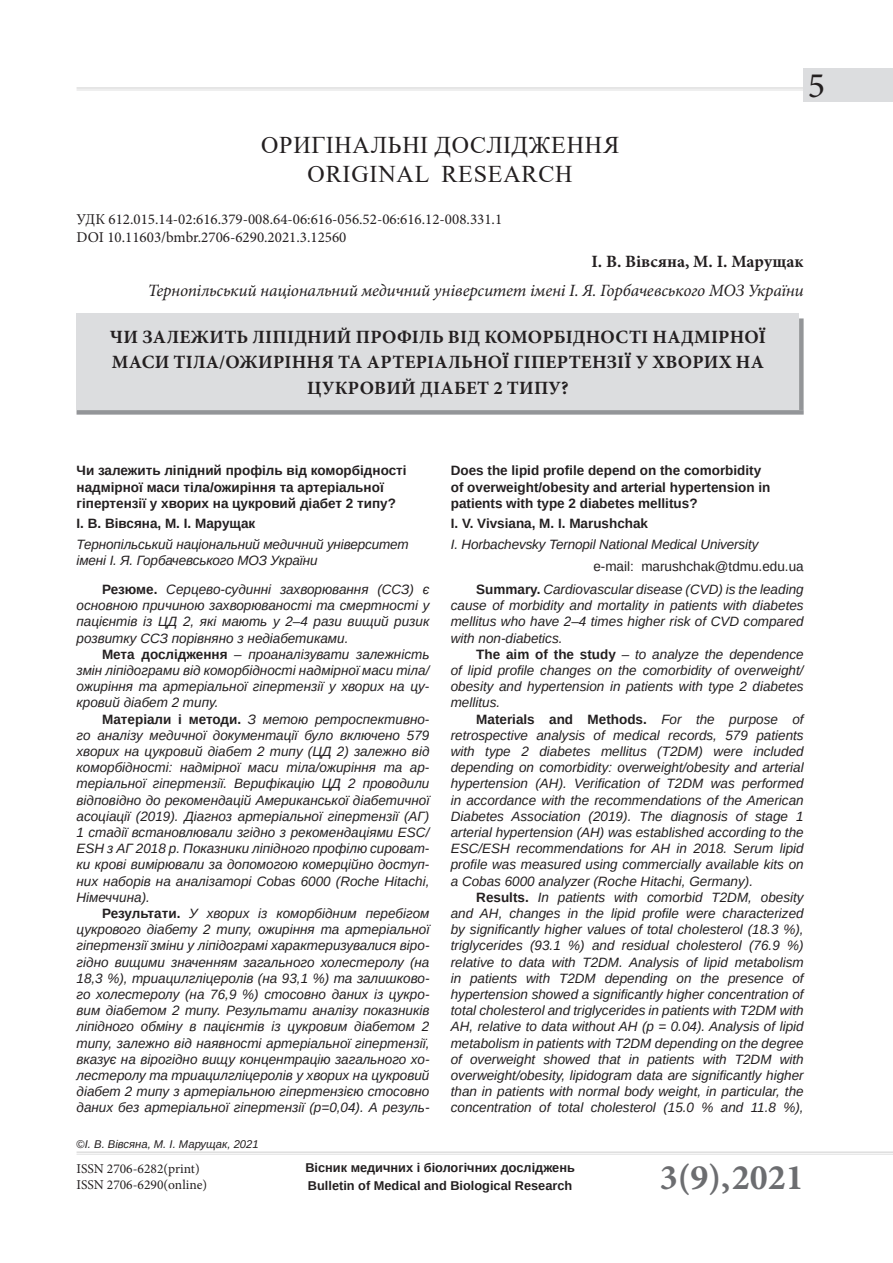
<style>
.page{position:relative;width:893px;height:1263px;background:#fff}
.page>*{position:absolute;margin:0;border:0;box-sizing:border-box;transform-origin:0 0}
.t1{font:700 36px "Minion Pro";color:#6c6d70}
.t2{font:36px "Minion Pro";color:#231f20}
.t3{font:24px/28.8px "Times New Roman";letter-spacing:.035em;color:#231f20;text-align:center}
.t4{font:700 18.75px/25.5px "Minion Pro";letter-spacing:.01em;color:#231f20;text-align:center}
.t5{font:italic 17.25px "Minion Pro";letter-spacing:-.015em;color:#231f20}
.t6{font:700 17.25px "Minion Pro";color:#231f20}
.t7{font:15px/18px "Minion Pro";color:#231f20}
.t8{font:italic 13.5px/16.2px "Arimo";color:#231f20;text-align:justify}
.t9{font:700 13.5px/16.2px "Arimo";color:#231f20}
.t10{font:13.5px/16.2px "Minion Pro";color:#231f20}
.t11{font:700 12.75px/18.3px "Arimo";color:#231f20}
.t12{font:italic 11.25px "Arimo";color:#231f20}
.s1{font-weight:700;font-style:normal}
.s2{font-style:normal}
</style>
<div class="page">
<hr style="left:77px;top:1151px;width:816px;height:2px;background:#231f20">
<hr style="left:77px;top:1154px;width:816px;height:1px;background:#231f20">
<hr style="left:77px;top:87px;width:727px;height:2px;background:#231f20">
<hr style="left:77px;top:90px;width:727px;height:1px;background:#231f20">
<div style="left:804px;top:69px;width:89px;height:33px;background:#dcdddf"></div>
<div style="left:799px;top:318px;width:5px;height:92px;background:#939598"></div>
<div style="left:77px;top:314px;width:722px;height:96px;background:#dcdddf"></div>
<div style="left:77px;top:410px;width:727px;height:5px;background:#939598"></div>
<h1 class="t2" style="left:808px;top:61px;width:19px">5</h1>
<h2 class="t3" style="left:261px;top:130px;width:359px">ОРИГІНАЛЬНІ ДОСЛІДЖЕННЯ<br>ORIGINAL RESEARCH</h2>
<p class="t7" style="left:77px;top:210px;width:427px">УДК 612.015.14-02:616.379-008.64-06:616-056.52-06:616.12-008.331.1<br>DOI 10.11603/bmbr.2706-6290.2021.3.12560</p>
<p class="t6" style="left:591px;top:249px;width:214px">І. В. Вівсяна, М. І. Марущак</p>
<p class="t5" style="left:148px;top:279px;width:657px">Тернопільський національний медичний університет імені І. Я. Горбачевського МОЗ України</p>
<h3 class="t4" style="left:110px;top:324px;width:658px">ЧИ ЗАЛЕЖИТЬ ЛІПІДНИЙ ПРОФІЛЬ ВІД КОМОРБІДНОСТІ НАДМІРНОЇ<br>МАСИ ТІЛА/ОЖИРІННЯ ТА АРТЕРІАЛЬНОЇ ГІПЕРТЕНЗІЇ У ХВОРИХ НА<br>ЦУКРОВИЙ ДІАБЕТ 2 ТИПУ?</h3>
<p class="t9" style="left:77px;top:463px;width:332px">Чи залежить ліпідний профіль від коморбідності надмірної маси тіла/ожиріння та артеріальної гіпертензії у хворих на цукровий діабет 2 типу?</p>
<p class="t9" style="left:77px;top:516px;width:180px">І. В. Вівсяна, М. І. Марущак</p>
<p class="t8" style="left:77px;top:536px;width:334px">Тернопільський національний медичний університет імені І. Я. Горбачевського МОЗ України</p>
<p class="t8" style="left:77px;top:581px;width:354px;text-indent:26px"><span class="s1">Резюме.</span> Серцево-судинні захворювання (ССЗ) є основною причиною захворюваності та смертності у пацієнтів із ЦД 2, які мають у 2–4 рази вищий ризик розвитку ССЗ порівняно з недіабетиками.</p>
<p class="t8" style="left:77px;top:646px;width:354px;text-indent:26px"><span class="s1">Мета дослідження</span> – проаналізувати залежність змін ліпідограми від коморбідності надмірної маси тіла/ ожиріння та артеріальної гіпертензії у хворих на цу&shy;кровий діабет 2 типу.</p>
<p class="t8" style="left:77px;top:711px;width:354px;text-indent:26px"><span class="s1">Матеріали і методи.</span> З метою ретроспективно&shy;го аналізу медичної документації було включено 579 хворих на цукровий діабет 2 типу (ЦД 2) залежно від коморбідності: надмірної маси тіла/ожиріння та ар&shy;теріальної гіпертензії. Верифікацію ЦД 2 проводили відповідно до рекомендацій Американської діабетичної асоціації (2019). Діагноз артеріальної гіпертензії (АГ)<br>1 стадії встановлювали згідно з рекомендаціями ESC/ ESH з АГ 2018 р. Показники ліпідного профілю сироват&shy;ки крові вимірювали за допомогою комерційно доступ&shy;них наборів на аналізаторі Cobas 6000 (Roche Hitachi, Німеччина).</p>
<p class="t8" style="left:77px;top:905px;width:354px;text-indent:26px"><span class="s1">Результати.</span> У хворих із коморбідним перебігом цукрового діабету 2 типу, ожиріння та артеріальної гіпертензії зміни у ліпідограмі характеризувалися віро&shy;гідно вищими значенням загального холестеролу (на 18,3 %), триацилгліцеролів (на 93,1 %) та залишково&shy;го холестеролу (на 76,9 %) стосовно даних із цукро&shy;вим діабетом 2 типу. Результати аналізу показників ліпідного обміну в пацієнтів із цукровим діабетом 2 типу, залежно від наявності артеріальної гіпертензії, вказує на вірогідно вищу концентрацію загального хо&shy;лестеролу та триацилгліцеролів у хворих на цукровий діабет 2 типу з артеріальною гіпертензією стосовно даних без артеріальної гіпертензії (р=0,04). А резуль-</p>
<p class="t12" style="left:77px;top:1136px;width:184px"><span class="s2">©</span>І. В. Вівсяна, М. І. Марущак, 2021</p>
<p class="t9" style="left:451px;top:463px;width:321px">Does the lipid profile depend on the comorbidity of overweight/obesity and arterial hypertension in patients with type 2 diabetes mellitus?</p>
<p class="t9" style="left:451px;top:516px;width:199px">I. V. Vivsiana, M. I. Marushchak</p>
<p class="t8" style="left:451px;top:536px;width:309px">I. Horbachevsky Ternopil National Medical University</p>
<p class="t8" style="left:476px;top:555px;width:329px;line-height:22.5px;text-align:right"><span class="s2">е-mail: marushchak@tdmu.edu.ua<br></span><span class="s1">Summary.</span> Cardiovascular disease (CVD) is the leading</p>
<p class="t8" style="left:451px;top:597px;width:354px">cause of morbidity and mortality in patients with diabetes mellitus who have 2–4 times higher risk of CVD compared with non-diabetics.</p>
<p class="t8" style="left:451px;top:646px;width:354px;text-indent:26px"><span class="s1">The aim of the study</span> – to analyze the dependence of lipid profile changes on the comorbidity of overweight/ obesity and hypertension in patients with type 2 diabetes mellitus.</p>
<p class="t8" style="left:451px;top:711px;width:354px;text-indent:26px"><span class="s1">Materials and Methods.</span> For the purpose of retrospective analysis of medical records, 579 patients with type 2 diabetes mellitus (T2DM) were included depending on comorbidity: overweight/obesity and arterial hypertension (AH). Verification of T2DM was performed in accordance with the recommendations of the American Diabetes Association (2019). The diagnosis of stage 1 arterial hypertension (AH) was established according to the ESC/ESH recommendations for AH in 2018. Serum lipid profile was measured using commercially available kits on a Cobas 6000 analyzer (Roche Hitachi, Germany).</p>
<p class="t8" style="left:451px;top:889px;width:354px;text-indent:26px"><span class="s1">Results.</span> In patients with comorbid T2DM, obesity and AH, changes in the lipid profile were characterized by significantly higher values of total cholesterol (18.3 %), triglycerides (93.1 %) and residual cholesterol (76.9 %) relative to data with T2DM. Analysis of lipid metabolism in patients with T2DM depending on the presence of hypertension showed a significantly higher concentration of total cholesterol and triglycerides in patients with T2DM with AH, relative to data without AH (p = 0.04). Analysis of lipid metabolism in patients with T2DM depending on the degree of overweight showed that in patients with T2DM with overweight/obesity, lipidogram data are significantly higher than in patients with normal body weight, in particular, the concentration of total cholesterol (15.0 % and 11.8 %),</p>
<p class="t10" style="left:77px;top:1160px;width:132px">ISSN 2706-6282(print)<br>ISSN 2706-6290(online)</p>
<p class="t11" style="left:305px;top:1159px;width:271px">Вісник медичних і біологічних досліджень<br>Bulletin of Medical and Biological Research</p>
<h1 class="t1" style="left:660px;top:1152px;width:145px">3(9),2021</h1>
</div>
